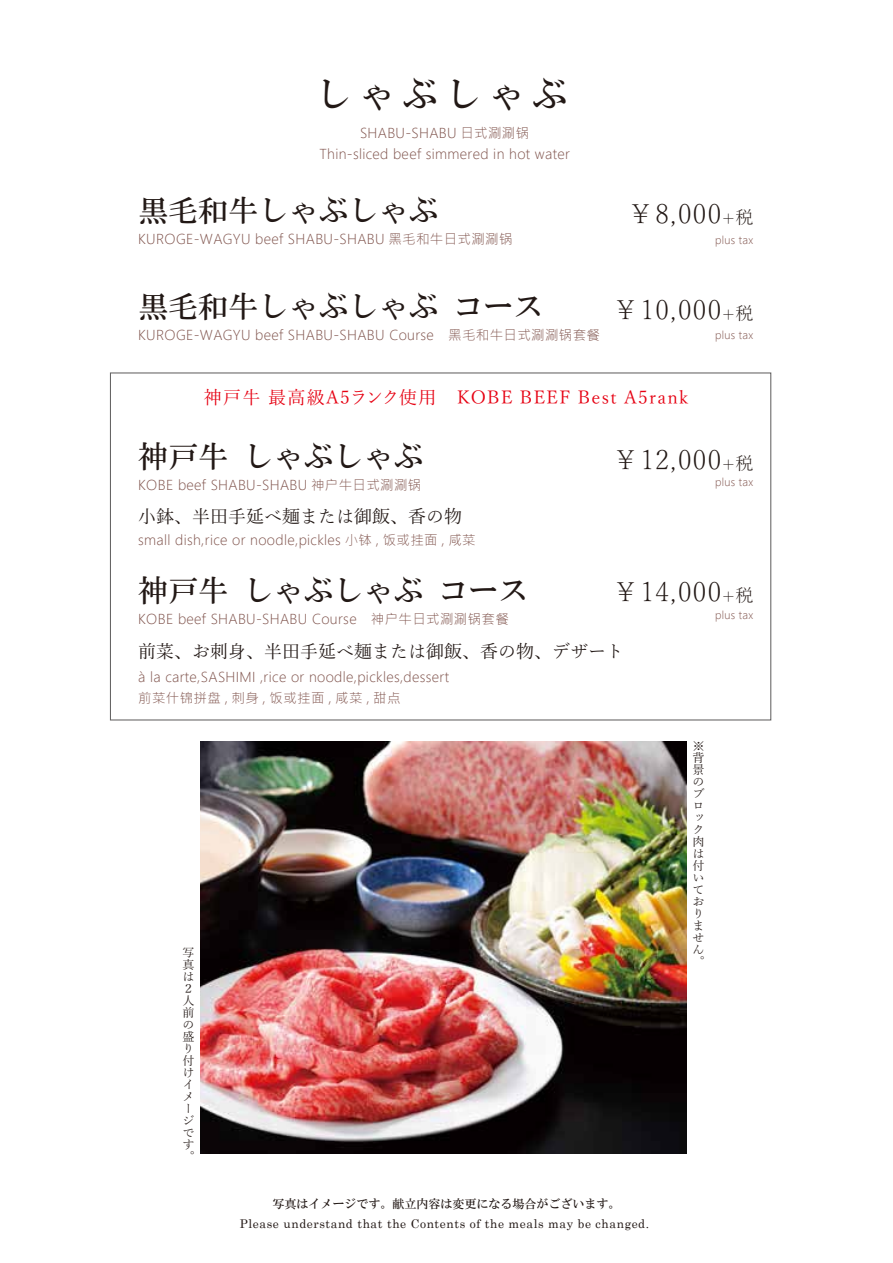
<style>
.page{position:relative;width:893px;height:1263px;background:#fff}
.page>*{position:absolute;margin:0;border:0;box-sizing:border-box;transform-origin:0 0}
.t1{font:36px "HG Mincho B";letter-spacing:.2em;color:#221815}
.t2{font:30px "HG Mincho B";color:#221815}
.t3{font:300 27px "Yu Mincho";letter-spacing:.05em;color:#221815}
.t4{font:18px "Yu Mincho";color:#221815}
.t5{font:18px "Yu Mincho";letter-spacing:.075em;color:#e60012}
.t6{font:13.5px/21px "Microsoft Jheng Hei UI Light";letter-spacing:.025em;color:#80544d;text-align:center}
.t7{font:12px "Century";letter-spacing:.05em;color:#221815}
.t8{font:12px/12px "Yu Mincho";color:#221815}
.t9{font:12px "HG Mincho B";color:#221815}
.t10{font:10.5px "Microsoft Jheng Hei UI Light";letter-spacing:.025em;color:#80544d}
.s1{font-size:18px}
</style>
<div class="page">
<img style="left:201px;top:741px;width:486px;height:413px">
<h1 class="t1" style="left:315px;top:76px;width:254px">しゃぶしゃぶ</h1>
<p class="t6" style="left:319px;top:122px;width:252px">SHABU-SHABU 日式涮涮锅<br>Thin-sliced beef simmered in hot water</p>
<h2 class="t2" style="left:138px;top:195px;width:302px">黒毛和牛しゃぶしゃぶ</h2>
<h3 class="t3" style="left:627px;top:189px;width:128px">￥8,000<span class="s1">+税</span></h3>
<p class="t6" style="left:138px;top:228px;width:376px">KUROGE-WAGYU beef SHABU-SHABU 黑毛和牛日式涮涮锅</p>
<p class="t10" style="left:715px;top:234px;width:39px">plus tax</p>
<h2 class="t2" style="left:138px;top:291px;width:407px">黒毛和牛しゃぶしゃぶ コース</h2>
<h3 class="t3" style="left:612px;top:285px;width:143px">￥10,000<span class="s1">+税</span></h3>
<p class="t6" style="left:138px;top:325px;width:463px">KUROGE-WAGYU beef SHABU-SHABU Course　黑毛和牛日式涮涮锅套餐</p>
<h3 class="t5" style="left:204px;top:381px;width:486px">神戸牛 最高級A5ランク使用　KOBE BEEF Best A5rank</h3>
<p class="t10" style="left:715px;top:328px;width:39px">plus tax</p>
<h2 class="t2" style="left:138px;top:441px;width:287px">神戸牛 しゃぶしゃぶ</h2>
<h3 class="t3" style="left:612px;top:435px;width:143px">￥12,000<span class="s1">+税</span></h3>
<p class="t6" style="left:138px;top:474px;width:285px">KOBE beef SHABU-SHABU 神户牛日式涮涮锅</p>
<h3 class="t4" style="left:138px;top:500px;width:326px">小鉢、半田手延べ麺または御飯、香の物</h3>
<p class="t6" style="left:138px;top:529px;width:339px">small dish,rice or noodle,pickles 小钵 , 饭或挂面 , 咸菜</p>
<p class="t10" style="left:715px;top:475px;width:39px">plus tax</p>
<h2 class="t2" style="left:138px;top:575px;width:392px">神戸牛 しゃぶしゃぶ コース</h2>
<h3 class="t3" style="left:612px;top:567px;width:143px">￥14,000<span class="s1">+税</span></h3>
<p class="t6" style="left:138px;top:608px;width:372px">KOBE beef SHABU-SHABU Course　神户牛日式涮涮锅套餐</p>
<p class="t10" style="left:715px;top:609px;width:39px">plus tax</p>
<h3 class="t4" style="left:138px;top:635px;width:488px">前菜、お刺身、半田手延べ麺または御飯、香の物、デザート</h3>
<p class="t6" style="left:138px;top:666px;width:312px;text-align:left">à la carte,SASHIMI ,rice or noodle,pickles,dessert前菜什锦拼盘 , 刺身 , 饭或挂面 , 咸菜 , 甜点</p>
<p class="t8" style="left:183px;top:945px;width:13px">写真は<br>２人前の盛り付けイメージです︒</p>
<p class="t9" style="left:272px;top:1197px;width:349px">写真はイメージです。献立内容は変更になる場合がございます。</p>
<p class="t7" style="left:240px;top:1213px;width:411px">Please understand that the Contents of the meals may be changed.</p>
<p class="t8" style="left:706px;top:740px;width:13px;rotate:90deg">※</p>
<p class="t8" style="left:693px;top:751px;width:13px">背景のブロック肉は付いておりません︒</p>
</div>
